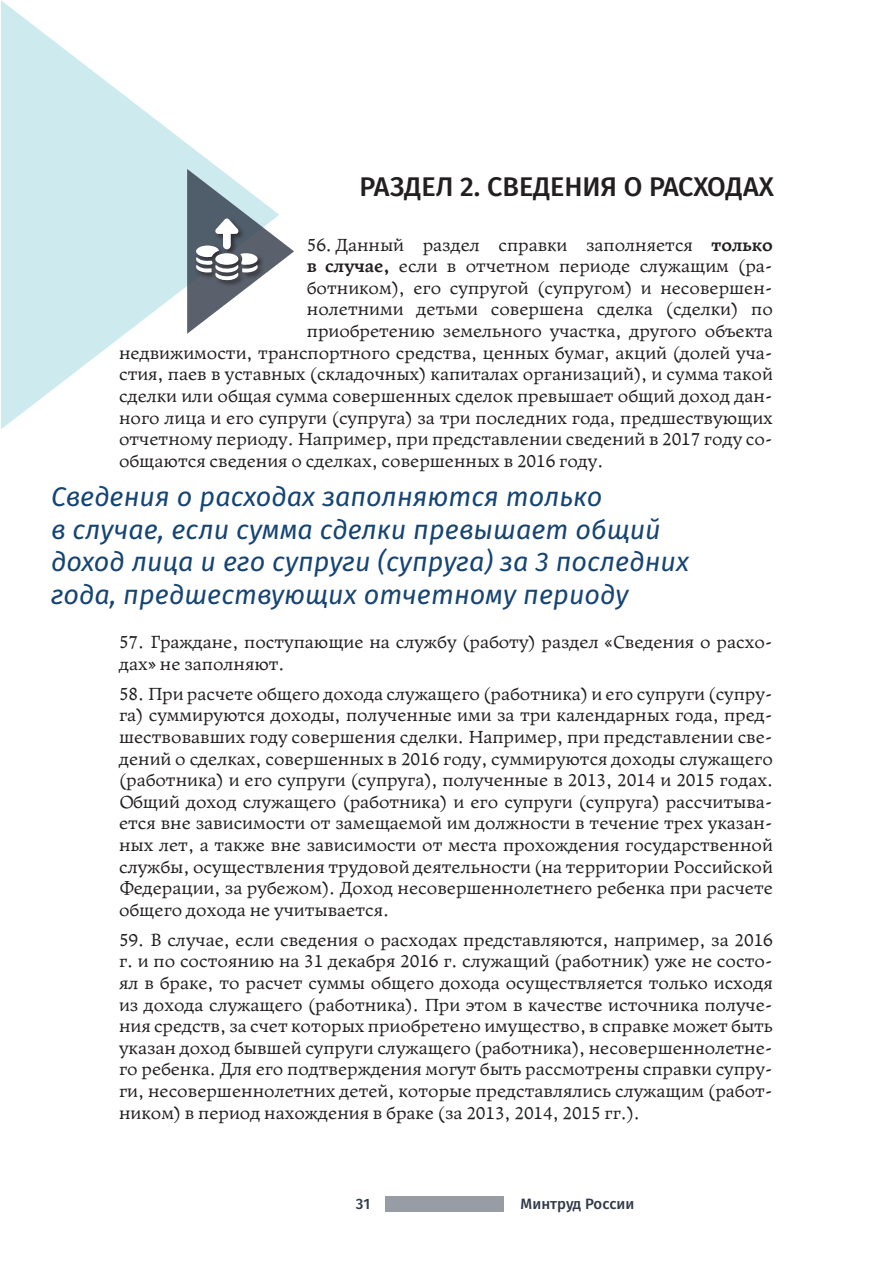
<style>
.page{position:relative;width:893px;height:1263px;background:#fff}
.page>*{position:absolute;margin:0;border:0;box-sizing:border-box;transform-origin:0 0}
.t1{font:italic 27px/32.4px "Fira Sans";color:#164473}
.t2{font:500 27px "Fira Sans";color:#231f20}
.t3{font:18px/21.6px "Leksa Pro";color:#231f20;text-align:justify}
.t4{font:500 15px "Fira Sans";color:#313a49}
.s1{font-weight:700}
</style>
<div class="page">
<div style="left:386px;top:1196px;width:118px;height:16px;background:#989ca4"></div>
<svg style="left:1px;top:0;width:219px;height:429px;fill:#cdeaef"></svg>
<svg style="left:187px;top:169px;width:107px;height:165px"></svg>
<p class="t2" style="left:360px;top:167px;width:416px">РАЗДЕЛ 2. СВЕДЕНИЯ О РАСХОДАХ</p>
<p class="t3" style="left:307px;top:234px;width:467px">56. Данный раздел справки заполняется <span class="s1">только</span></p>
<p class="t3" style="left:307px;top:256px;width:467px"><span class="s1">в случае,</span> если в отчетном периоде служащим (ра-</p>
<p class="t3" style="left:307px;top:277px;width:467px">ботником), его супругой (супругом) и несовершен-</p>
<p class="t3" style="left:307px;top:299px;width:467px">нолетними детьми совершена сделка (сделки) по</p>
<p class="t3" style="left:307px;top:320px;width:467px">приобретению земельного участка, другого объекта</p>
<p class="t3" style="left:119px;top:342px;width:655px">недвижимости, транспортного средства, ценных бумаг, акций (долей уча-</p>
<p class="t3" style="left:119px;top:364px;width:655px">стия, паев в уставных (складочных) капиталах организаций), и сумма такой</p>
<p class="t3" style="left:119px;top:385px;width:655px">сделки или общая сумма совершенных сделок превышает общий доход дан-</p>
<p class="t3" style="left:119px;top:407px;width:655px">ного лица и его супруги (супруга) за три последних года, предшествующих</p>
<p class="t3" style="left:119px;top:428px;width:655px">отчетному периоду. Например, при представлении сведений в 2017 году со-</p>
<p class="t3" style="left:119px;top:450px;width:486px">общаются сведения о сделках, совершенных в 2016 году.</p>
<p class="t1" style="left:51px;top:481px;width:639px">Сведения о расходах заполняются только<br>в случае, если сумма сделки превышает общий доход лица и его супруги (супруга) за 3 последних года, предшествующих отчетному периоду</p>
<p class="t3" style="left:119px;top:631px;width:655px">57. Граждане, поступающие на службу (работу) раздел «Сведения о расхо&shy;дах» не заполняют.</p>
<p class="t3" style="left:119px;top:683px;width:655px">58. При расчете общего дохода служащего (работника) и его супруги (супру&shy;га) суммируются доходы, полученные ими за три календарных года, пред&shy;шествовавших году совершения сделки. Например, при представлении све&shy;дений о сделках, совершенных в 2016 году, суммируются доходы служащего (работника) и его супруги (супруга), полученные в 2013, 2014 и 2015 годах.<br>Общий доход служащего (работника) и его супруги (супруга) рассчитыва&shy;ется вне зависимости от замещаемой им должности в течение трех указан&shy;ных лет, а также вне зависимости от места прохождения государственной службы, осуществления трудовой деятельности (на территории Российской Федерации, за рубежом). Доход несовершеннолетнего ребенка при расчете общего дохода не учитывается.</p>
<p class="t3" style="left:119px;top:929px;width:655px">59. В случае, если сведения о расходах представляются, например, за 2016 г. и по состоянию на 31 декабря 2016 г. служащий (работник) уже не состо&shy;ял в браке, то расчет суммы общего дохода осуществляется только исходя из дохода служащего (работника). При этом в качестве источника получе&shy;ния средств, за счет которых приобретено имущество, в справке может быть указан доход бывшей супруги служащего (работника), несовершеннолетне&shy;го ребенка. Для его подтверждения могут быть рассмотрены справки супру&shy;ги, несовершеннолетних детей, которые представлялись служащим (работ&shy;ником) в период нахождения в браке (за 2013, 2014, 2015 гг.).</p>
<p class="t4" style="left:356px;top:1193px;width:16px">31</p>
<p class="t4" style="left:521px;top:1193px;width:115px">Минтруд России</p>
</div>
